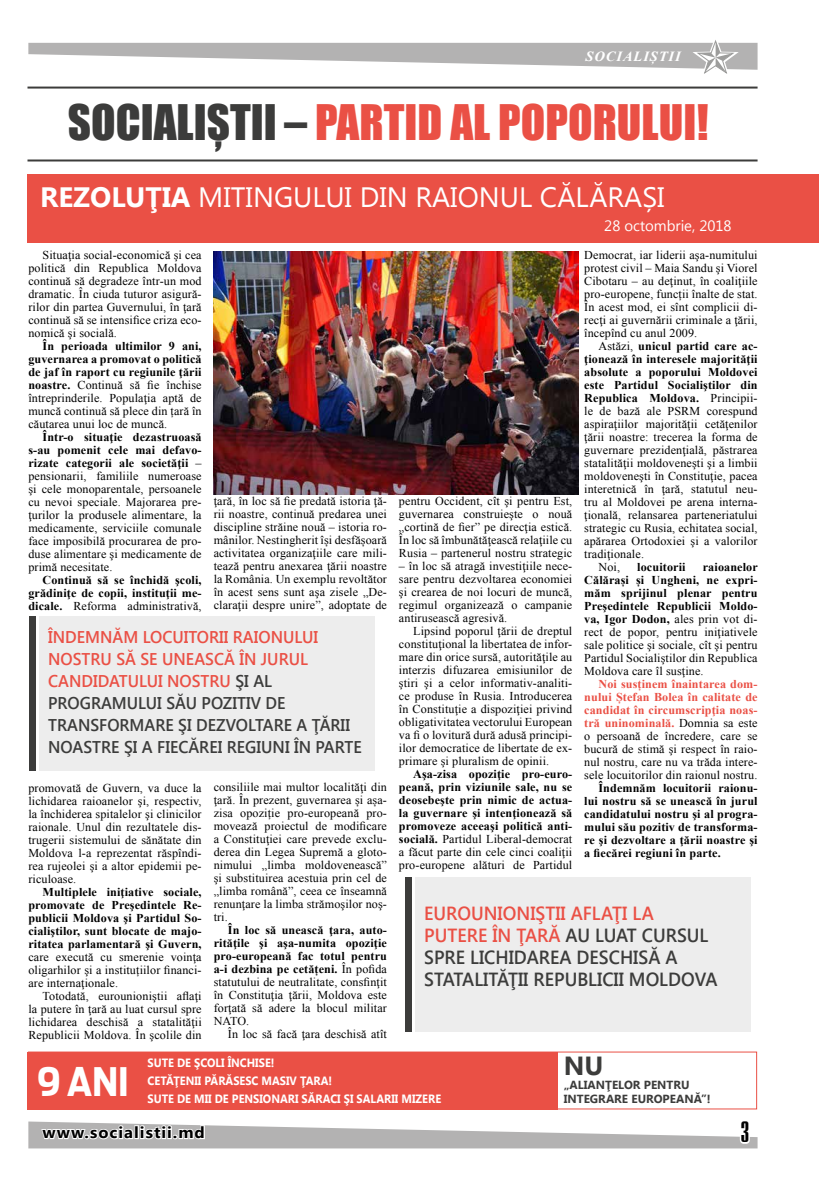
<style>
.page{position:relative;width:820px;height:1191px;background:#fff}
.page>*{position:absolute;margin:0;border:0;box-sizing:border-box;transform-origin:0 0}
.t1{font:45px "Impact";color:#ea5045}
.t2{font:700 39px "Ford Antenna Cond";color:#fff}
.t3{font:28px "Segoe UI";color:#fff}
.t4{font:700 26.2px "Segoe UI";color:#3c3c3b}
.t5{font:24px "Compact";color:#000}
.t6{font:600 19px/22px "Segoe UI";color:#3c3c3b;scale:.95 1}
.t7{font:600 17px/22px "Segoe UI";color:#3c3c3b;scale:.95 1}
.t8{font:700 16px "Segoe UI";letter-spacing:.06em;color:#000;scale:1.04 1}
.t9{font:14.9px "Segoe UI";color:#fff}
.t10{font:italic 700 14px "Times New Roman";letter-spacing:.06em;color:#fff;scale:1.04 1}
.t11{font:12px/13px "Times New Roman";letter-spacing:.01em;color:#000;text-align:justify}
.t12{font:700 12px/13px "Times New Roman";letter-spacing:.01em;color:#000;text-align:justify}
.t13{font:700 12px/18px "Segoe UI";color:#fff;scale:.92 1}
.t14{font:700 11.7px/13.5px "Segoe UI";color:#3c3c3b}
.s1{color:#3c3c3b}
.s2{font-weight:700}
.s3{font-weight:400}
.s4{font-weight:700;color:#ea5045}
.s5{color:#ea5045}
</style>
<div class="page">
<svg style="left:28px;top:40px;width:729px;height:34px"></svg>
<svg style="left:28px;top:1121px;width:729px;height:28px"></svg>
<div style="left:28px;top:174px;width:791px;height:69px;background:#ea5045"></div>
<hr style="left:27px;top:159px;width:730px;height:2px;background:#3c3c3b">
<hr style="left:27px;top:87px;width:730px;height:2px;background:#3c3c3b">
<div style="left:28px;top:1051px;width:529px;height:58px;background:#ea5045"></div>
<div style="left:40px;top:616px;width:334px;height:155px;background:#ededed"></div>
<div style="left:29px;top:616px;width:7px;height:155px;background:#3c3c3b"></div>
<div style="left:415px;top:877px;width:335px;height:154px;background:#ededed"></div>
<div style="left:404px;top:877px;width:7px;height:154px;background:#3c3c3b"></div>
<img style="left:213px;top:251px;width:365px;height:243px">
<p class="t10" style="left:585px;top:46px;width:93px">SOCIALIȘTII</p>
<h1 class="t1" style="left:68px;top:87px;width:641px"><span class="s1">SOCIALIŞTII –</span> PARTID AL POPORULUI!</h1>
<h3 class="t3" style="left:40px;top:178px;width:626px"><span class="s2">REZOLUŢIA</span> MITINGULUI DIN RAIONUL CĂLĂRAȘI</h3>
<p class="t9" style="left:604px;top:216px;width:129px">28 octombrie, 2018</p>
<p class="t11" style="left:28px;top:248px;width:175px;text-indent:14px">Situaţia social-economică şi cea politică din Republica Moldova continuă să degradeze într-un mod dramatic. În ciuda tuturor asigură&shy;rilor din partea Guvernului, în ţară continuă să se intensifice criza eco&shy;nomică şi socială.</p>
<p class="t11" style="left:28px;top:339px;width:175px;text-indent:14px"><span class="s2">În perioada ultimilor 9 ani, guvernarea a promovat o politică de jaf în raport cu regiunile ţării noastre.</span> Continuă să fie închise întreprinderile. Populaţia aptă de muncă continuă să plece din țară în căutarea unui loc de muncă.</p>
<p class="t11" style="left:28px;top:430px;width:175px;text-indent:14px"><span class="s2">Într-o situaţie dezastruoasă s-au pomenit cele mai defavo&shy;rizate categorii ale societăţii</span> – pensionarii, familiile numeroase şi cele monoparentale, persoanele cu nevoi speciale. Majorarea pre&shy;ţurilor la produsele alimentare, la medicamente, serviciile comunale face imposibilă procurarea de pro&shy;duse alimentare şi medicamente de primă necesitate.</p>
<p class="t12" style="left:28px;top:573px;width:175px;text-indent:14px">Continuă să se închidă şcoli, grădiniţe de copii, instituţii me&shy;dicale. <span class="s3">Reforma administrativă,</span></p>
<p class="t11" style="left:584px;top:248px;width:175px">Democrat, iar liderii aşa-numitului protest civil – Maia Sandu şi Viorel Cibotaru – au deţinut, în coaliţiile pro-europene, funcții înalte de stat.<br>În acest mod, ei sînt complicii di&shy;recţi ai guvernării criminale a ţării, începînd cu anul 2009.</p>
<p class="t12" style="left:598px;top:339px;width:160px"><span class="s3">Astăzi,</span> unicul partid care ac-</p>
<p class="t12" style="left:584px;top:352px;width:175px">ţionează în interesele majorităţii</p>
<p class="t12" style="left:584px;top:365px;width:175px">absolute a poporului Moldovei</p>
<p class="t12" style="left:584px;top:378px;width:175px">este Partidul Socialiştilor din</p>
<p class="t12" style="left:584px;top:391px;width:175px">Republica Moldova. <span class="s3">Principii-</span></p>
<p class="t11" style="left:584px;top:404px;width:175px">le de bază ale PSRM corespund</p>
<p class="t11" style="left:584px;top:417px;width:175px">aspiraţiilor majorităţii cetăţenilor</p>
<p class="t11" style="left:584px;top:430px;width:175px">ţării noastre: trecerea la forma de</p>
<p class="t11" style="left:584px;top:443px;width:175px">guvernare prezidenţială, păstrarea</p>
<p class="t11" style="left:584px;top:456px;width:175px">statalităţii moldoveneşti şi a limbii</p>
<p class="t11" style="left:584px;top:469px;width:175px">moldoveneşti în Constituţie, pacea</p>
<p class="t11" style="left:584px;top:482px;width:175px">interetnică în ţară, statutul neu-</p>
<p class="t11" style="left:584px;top:495px;width:175px">tru al Moldovei pe arena interna-</p>
<p class="t11" style="left:584px;top:508px;width:175px">ţională, relansarea parteneriatului</p>
<p class="t11" style="left:584px;top:521px;width:175px">strategic cu Rusia, echitatea social,</p>
<p class="t11" style="left:584px;top:534px;width:175px">apărarea Ortodoxiei şi a valorilor</p>
<p class="t11" style="left:584px;top:547px;width:61px">tradiţionale.</p>
<p class="t11" style="left:598px;top:560px;width:23px">Noi,</p>
<p class="t12" style="left:637px;top:560px;width:50px">locuitorii</p>
<p class="t11" style="left:399px;top:494px;width:175px">pentru Occident, cît şi pentru Est, guvernarea construieşte o nouă „cortină de fier” pe direcţia estică.<br>În loc să îmbunătăţească relaţiile cu Rusia – partenerul nostru strategic</p>
<p class="t11" style="left:399px;top:559px;width:175px">– în loc să atragă investiţiile nece&shy;sare pentru dezvoltarea economiei şi crearea de noi locuri de muncă, regimul organizează o campanie antirusească agresivă.</p>
<p class="t11" style="left:399px;top:624px;width:175px;text-indent:14px">Lipsind poporul ţării de dreptul constituţional la libertatea de infor&shy;mare din orice sursă, autorităţile au interzis difuzarea emisiunilor de ştiri şi a celor informativ-analiti&shy;ce produse în Rusia. Introducerea în Constituţie a dispoziţiei privind obligativitatea vectorului European va fi o lovitură dură adusă principi&shy;ilor democratice de libertate de ex&shy;primare şi pluralism de opinii.</p>
<p class="t12" style="left:399px;top:767px;width:175px;text-indent:14px">Aşa-zisa opoziţie pro-euro&shy;peană, prin viziunile sale, nu se deosebeşte prin nimic de actua&shy;la guvernare şi intenţionează să promoveze aceeaşi politică anti&shy;socială. <span class="s3">Partidul Liberal-democrat a făcut parte din cele cinci coaliţii pro-europene alături de Partidul</span></p>
<p class="t11" style="left:213px;top:494px;width:175px">ţară, în loc să fie predată istoria ţă&shy;rii noastre, continuă predarea unei discipline străine nouă – istoria ro&shy;mânilor. Nestingherit își desfășoară activitatea organizaţiile care mili&shy;tează pentru anexarea ţării noastre la România. Un exemplu revoltător în acest sens sunt aşa zisele „De&shy;claraţii despre unire”, adoptate de</p>
<p class="t11" style="left:584px;top:560px;width:175px;text-indent:118px"><span class="s2">raioanelor Călărași și Ungheni, ne expri&shy;măm sprijinul plenar pentru Preşedintele Republicii Moldo&shy;va, Igor Dodon,</span> ales prin vot di&shy;rect de popor, pentru iniţiativele sale politice şi sociale, cît şi pentru Partidul Socialiştilor din Republica Moldova care îl susţine.</p>
<p class="t11" style="left:584px;top:677px;width:175px;text-indent:14px"><span class="s4">Noi susținem înaintarea dom&shy;nului Ștefan Bolea în calitate de candidat în circumscripţia noas&shy;tră uninominală.</span> Domnia sa este o persoană de încredere, care se bucură de stimă şi respect în raio&shy;nul nostru, care nu va trăda intere&shy;sele locuitorilor din raionul nostru.</p>
<p class="t12" style="left:584px;top:781px;width:175px;text-indent:14px">Îndemnăm locuitorii raionu&shy;lui nostru să se unească în jurul candidatului nostru şi al progra&shy;mului său pozitiv de transforma&shy;re şi dezvoltare a ţării noastre şi a fiecărei regiuni în parte.</p>
<h3 class="t7" style="left:48px;top:625px;width:331px"><span class="s5">ÎNDEMNĂM LOCUITORII RAIONULUI<br>NOSTRU SĂ SE UNEASCĂ ÎN JURUL<br>CANDIDATULUI NOSTRU</span> ŞI AL<br>PROGRAMULUI SĂU POZITIV DE<br>TRANSFORMARE ŞI DEZVOLTARE A ŢĂRII<br>NOASTRE ŞI A FIECĂREI REGIUNI ÎN PARTE</h3>
<p class="t11" style="left:213px;top:780px;width:175px">consiliile mai multor localităţi din ţară. În prezent, guvernarea și așa&shy;zisa opoziție pro-europeană pro&shy;movează proiectul de modificare a Constituţiei care prevede exclu&shy;derea din Legea Supremă a gloto&shy;nimului „limba moldovenească” şi substituirea acestuia prin cel de „limba română”, ceea ce înseamnă renunţare la limba strămoşilor noş&shy;tri.</p>
<p class="t11" style="left:213px;top:923px;width:175px;text-indent:14px"><span class="s2">În loc să unească ţara, auto&shy;rităţile şi aşa-numita opoziţie pro-europeană fac totul pentru a-i dezbina pe cetățeni.</span> În pofida statutului de neutralitate, consfinţit în Constituţia ţării, Moldova este forţată să adere la blocul militar NATO.</p>
<p class="t11" style="left:228px;top:1027px;width:160px">În loc să facă ţara deschisă atît</p>
<p class="t11" style="left:28px;top:781px;width:175px">promovată de Guvern, va duce la lichidarea raioanelor şi, respectiv, la închiderea spitalelor şi clinicilor raionale. Unul din rezultatele dis&shy;trugerii sistemului de sănătate din Moldova l-a reprezentat răspîndi&shy;rea rujeolei şi a altor epidemii pe&shy;riculoase.</p>
<p class="t12" style="left:28px;top:885px;width:175px;text-indent:14px">Multiplele iniţiative sociale, promovate de Preşedintele Re&shy;publicii Moldova şi Partidul So&shy;cialiştilor, sunt blocate de majo&shy;ritatea parlamentară şi Guvern,</p>
<p class="t11" style="left:28px;top:950px;width:175px">care execută cu smerenie voinţa oligarhilor şi a instituțiilor financi&shy;are internaţionale.</p>
<p class="t11" style="left:28px;top:989px;width:175px;text-indent:14px">Totodată, eurounioniştii aflaţi la putere în ţară au luat cursul spre lichidarea deschisă a statalităţii Republicii Moldova. În şcolile din</p>
<h3 class="t6" style="left:424px;top:901px;width:310px"><span class="s5">EUROUNIONIŞTII AFLAŢI LA<br>PUTERE ÎN ŢARĂ</span> AU LUAT CURSUL<br>SPRE LICHIDAREA DESCHISĂ A<br>STATALITĂŢII REPUBLICII MOLDOVA</h3>
<h2 class="t2" style="left:37px;top:1047px;width:93px">9 ANI</h2>
<p class="t13" style="left:147px;top:1053px;width:320px">SUTE DE ŞCOLI ÎNCHISE!<br>CETĂŢENII PĂRĂSESC MASIV ŢARA!<br>SUTE DE MII DE PENSIONARI SĂRACI ŞI SALARII MIZERE</p>
<h3 class="t4" style="left:563px;top:1047px;width:41px">NU</h3>
<p class="t14" style="left:563px;top:1077px;width:148px">„ALIANŢELOR PENTRU<br>INTEGRARE EUROPEANĂ”!</p>
<h3 class="t8" style="left:43px;top:1121px;width:157px">www.socialistii.md</h3>
<h3 class="t5" style="left:740px;top:1117px;width:10px">3</h3>
</div>
